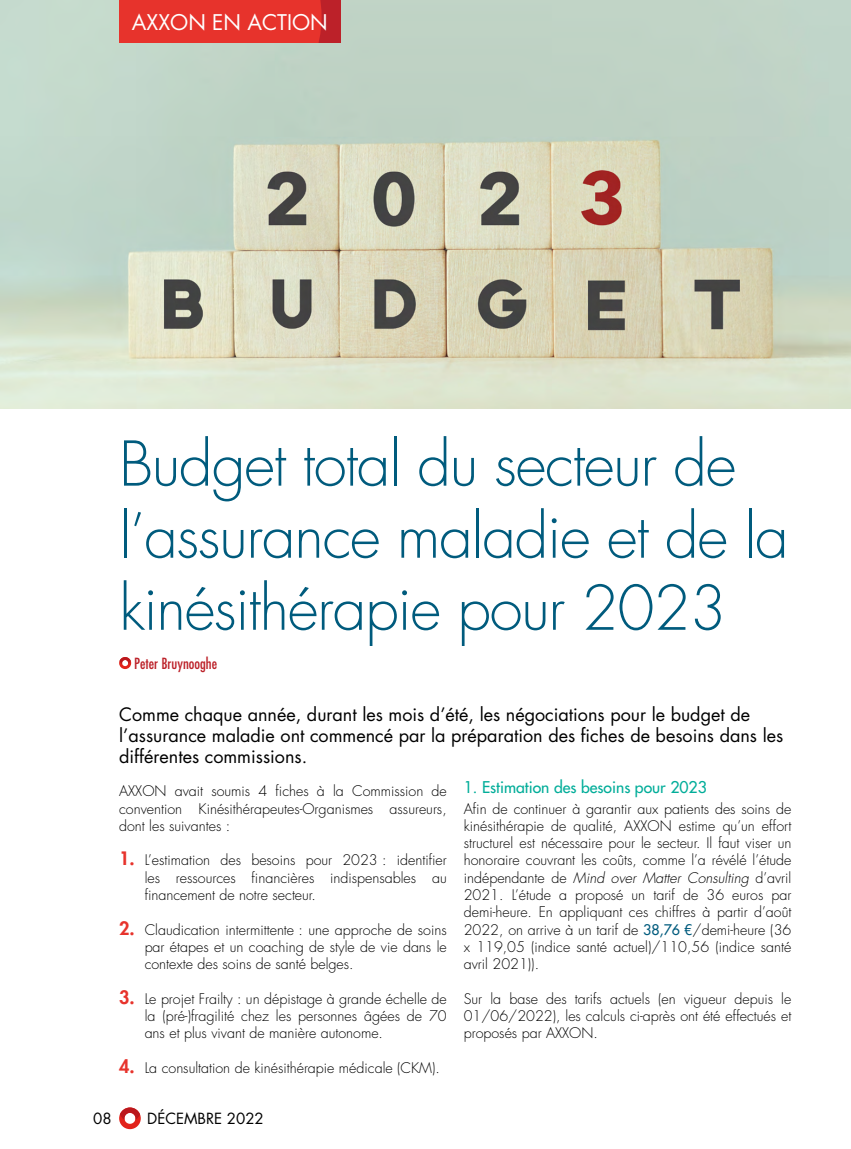
<style>
.page{position:relative;width:851px;height:1149px;background:#fff}
.page>*{position:absolute;margin:0;border:0;box-sizing:border-box;transform-origin:0 0}
.t1{font:300 60px/72px "Futura Std";letter-spacing:-.02em;color:#005b7d}
.t2{font:21px "Futura Std";color:#fff}
.t3{font:18px/21px "Futura Std";color:#000}
.t4{font:500 15.75px "Futura Std";color:#02ad99}
.t5{font:condensed 15px "Futura Std";color:#bc2129}
.t6{font:15px "Futura Std";color:#000}
.t7{font:300 14.25px/17.2px "Futura Std";color:#000;text-align:justify}
.s1{font-weight:800;font-size:18px;color:#e7332c}
.s2{font-style:italic}
.s3{font-weight:500;color:#005b7d}
</style>
<div class="page">
<img style="left:0;top:0;width:850px;height:408px">
<div style="left:119px;top:0;width:221px;height:43px;background:#bc2129"></div>
<div style="left:119px;top:0;width:202px;height:43px;background:#e7332c"></div>
<svg style="left:119px;top:657px;width:12px;height:12px"></svg>
<svg style="left:119px;top:1107px;width:22px;height:21px"></svg>
<h2 class="t2" style="left:132px;top:9px;width:197px">AXXON EN ACTION</h2>
<h1 class="t1" style="left:119px;top:429px;width:671px">Budget total du secteur de l’assurance maladie et de la kinésithérapie pour 2023</h1>
<p class="t5" style="left:134px;top:654px;width:84px">Peter Bruynooghe</p>
<p class="t3" style="left:119px;top:704px;width:665px">Comme chaque année, durant les mois d’été, les négociations pour le budget de l’assurance maladie ont commencé par la préparation des fiches de besoins dans les différentes commissions.</p>
<p class="t7" style="left:119px;top:782px;width:329px">AXXON avait soumis 4 fiches à la Commission de convention Kinésithérapeutes-Organismes assureurs, dont les suivantes :</p>
<p class="t7" style="left:145px;top:851px;width:303px;text-indent:-26px"><span class="s1">1.</span> L’estimation des besoins pour 2023 : identifier les ressources financières indispensables au financement de notre secteur.</p>
<p class="t7" style="left:145px;top:920px;width:303px;text-indent:-26px"><span class="s1">2.</span> Claudication intermittente : une approche de soins par étapes et un coaching de style de vie dans le contexte des soins de santé belges.</p>
<p class="t7" style="left:145px;top:989px;width:303px;text-indent:-26px"><span class="s1">3.</span> Le projet Frailty : un dépistage à grande échelle de la (pré-)fragilité chez les personnes âgées de 70 ans et plus vivant de manière autonome.</p>
<p class="t7" style="left:119px;top:1058px;width:322px"><span class="s1">4.</span> La consultation de kinésithérapie médicale (CKM).</p>
<p class="t4" style="left:463px;top:777px;width:244px">1. Estimation des besoins pour 2023</p>
<p class="t7" style="left:463px;top:800px;width:329px">Afin de continuer à garantir aux patients des soins de kinésithérapie de qualité, AXXON estime qu’un effort structurel est nécessaire pour le secteur. Il faut viser un honoraire couvrant les coûts, comme l’a révélé l’étude indépendante de <span class="s2">Mind over Matter Consulting</span> d’avril 2021. L’étude a proposé un tarif de 36 euros par demi-heure. En appliquant ces chiffres à partir d’août 2022, on arrive à un tarif de <span class="s3">38,76 €</span>/demi-heure (36 x 119,05 (indice santé actuel)/110,56 (indice santé avril 2021)).</p>
<p class="t7" style="left:463px;top:989px;width:329px">Sur la base des tarifs actuels (en vigueur depuis le 01/06/2022), les calculs ci-après ont été effectués et proposés par AXXON.</p>
<p class="t6" style="left:93px;top:1108px;width:20px">08</p>
<p class="t6" style="left:147px;top:1108px;width:118px">DÉCEMBRE 2022</p>
</div>
